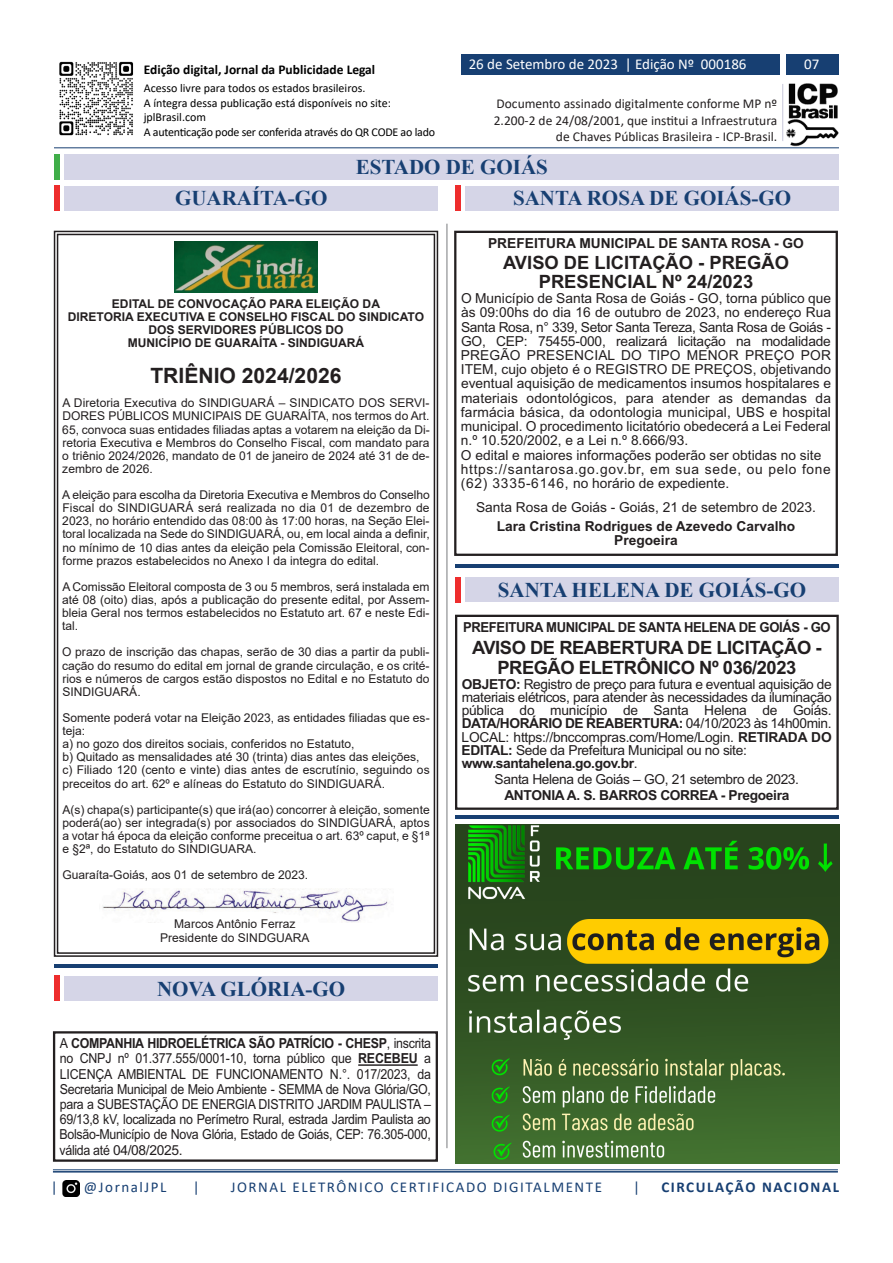
<style>
.page{position:relative;width:893px;height:1263px;background:#fff}
.page>*{position:absolute;margin:0;border:0;box-sizing:border-box;transform-origin:0 0}
.t1{font:700 21.15px "Arial";color:#231f20}
.t2{font:700 21px "Times New Roman";color:#173f72}
.t3{font:700 18.3px/20.7px "Arial";letter-spacing:-.025em;color:#231f20;text-align:center}
.t4{font:700 18.3px/19.5px "Arial";color:#231f20;text-align:center}
.t5{font:15px "Calibri";letter-spacing:.105em;color:#173f72}
.t6{font:15px "Calibri";color:#fff}
.t7{font:700 15px "Calibri";letter-spacing:.105em;color:#173f72}
.t8{font:13.8px/14.2px "Arial";color:#231f20}
.t9{font:13.8px/15.1px "Arial";color:#231f20;text-align:justify;scale:.9 1}
.t10{font:13.8px/13.4px "Arial";letter-spacing:-.025em;color:#231f20}
.t11{font:700 13.8px/14.2px "Arial";color:#231f20;text-align:center}
.t12{font:700 13.8px "Arial";letter-spacing:-.025em;color:#231f20;scale:.95 1}
.t13{font:700 13.8px "Arial";letter-spacing:-.025em;color:#231f20}
.t14{font:13.5px/16.2px "Calibri";color:#231f20;text-align:right}
.t15{font:700 13.5px "Calibri";color:#000}
.t16{font:12px/13px "Arial";color:#231f20;text-align:justify}
.t17{font:12px/14.4px "Calibri";color:#000}
.t18{font:700 12px/13px "Arial";color:#231f20;text-align:center}
.s1{font-weight:700}
</style>
<div class="page">
<img style="left:455px;top:824px;width:385px;height:339px">
<div style="left:454px;top:231px;width:384px;height:325px;border:2px solid #231f20"></div>
<img style="left:59px;top:61px;width:75px;height:75px">
<img style="left:783px;top:83px;width:56px;height:64px">
<hr style="left:782px;top:84px;width:1px;height:57px;background:#c7c7d9">
<div style="left:786px;top:54px;width:53px;height:21px;background:#173f72"></div>
<div style="left:461px;top:54px;width:319px;height:21px;background:#173f72"></div>
<hr style="left:54px;top:147px;width:785px;height:1px;background:#173f72">
<hr style="left:53px;top:1169px;width:785px;height:1px;background:#173f72">
<hr style="left:53px;top:1171px;width:785px;height:1px;background:#173f72">
<img style="left:62px;top:1180px;width:18px;height:16px">
<div style="left:54px;top:154px;width:6px;height:26px;background:#40ae49"></div>
<div style="left:65px;top:154px;width:774px;height:26px;background:#d5d5e7"></div>
<hr style="left:446px;top:224px;width:1px;height:924px;background:#787a7d">
<div style="left:65px;top:186px;width:373px;height:25px;background:#d5d5e7"></div>
<div style="left:465px;top:186px;width:374px;height:25px;background:#d5d5e7"></div>
<div style="left:465px;top:577px;width:374px;height:25px;background:#d5d5e7"></div>
<div style="left:64px;top:976px;width:374px;height:25px;background:#d5d5e7"></div>
<div style="left:54px;top:185px;width:6px;height:26px;background:#ee2d2d"></div>
<div style="left:455px;top:185px;width:6px;height:26px;background:#ee2d2d"></div>
<div style="left:455px;top:577px;width:6px;height:25px;background:#ee2d2d"></div>
<div style="left:54px;top:976px;width:6px;height:25px;background:#ee2d2d"></div>
<hr style="left:455px;top:564px;width:384px;height:4px;background:#173f72">
<hr style="left:54px;top:964px;width:384px;height:3px;background:#173f72">
<hr style="left:455px;top:815px;width:384px;height:4px;background:#173f72">
<div style="left:54px;top:231px;width:384px;height:726px;border:2px solid #231f20"></div>
<div style="left:57px;top:234px;width:378px;height:720px;border:2px solid #231f20"></div>
<img style="left:102px;top:889px;width:286px;height:34px">
<img style="left:175px;top:241px;width:142px;height:51px">
<div style="left:455px;top:615px;width:384px;height:195px;border:2px solid #231f20"></div>
<div style="left:53px;top:1031px;width:385px;height:131px;border:2px solid #231f20"></div>
<hr style="left:358px;top:1064px;width:60px;height:2px;background:#231f20">
<p class="t15" style="left:144px;top:60px;width:233px">Edição digital, Jornal da Publicidade Legal</p>
<p class="t17" style="left:144px;top:81px;width:293px">Acesso livre para todos os estados brasileiros.<br>A íntegra dessa publicação está disponíveis no site: jplBrasil.com<br>A autenticação pode ser conferida através do QR CODE ao lado</p>
<p class="t6" style="left:469px;top:54px;width:279px">26 de Setembro de 2023 | Edição Nº 000186</p>
<p class="t6" style="left:804px;top:54px;width:17px">07</p>
<p class="t14" style="left:494px;top:95px;width:285px">Documento assinado digitalmente conforme MP nº<br>2.200-2 de 24/08/2001, que institui a Infraestrutura de Chaves Públicas Brasileira - ICP-Brasil.</p>
<h2 class="t2" style="left:356px;top:152px;width:194px">ESTADO DE GOIÁS</h2>
<h2 class="t2" style="left:175px;top:183px;width:154px">GUARAÍTA-GO</h2>
<h2 class="t2" style="left:513px;top:183px;width:279px">SANTA ROSA DE GOIÁS-GO</h2>
<p class="t18" style="left:68px;top:297px;width:358px">EDITAL DE CONVOCAÇÃO PARA ELEIÇÃO DA<br>DIRETORIA EXECUTIVA E CONSELHO FISCAL DO SINDICATO DOS SERVIDORES PÚBLICOS DO<br>MUNICÍPIO DE GUARAÍTA - SINDIGUARÁ</p>
<h1 class="t1" style="left:150px;top:360px;width:193px">TRIÊNIO 2024/2026</h1>
<p class="t16" style="left:62px;top:397px;width:369px">A Diretoria Executiva do SINDIGUARÁ – SINDICATO DOS SERVI-DORES PÚBLICOS MUNICIPAIS DE GUARAÍTA, nos termos do Art.<br>65, convoca suas entidades filiadas aptas a votarem na eleição da Di&shy;retoria Executiva e Membros do Conselho Fiscal, com mandato para o triênio 2024/2026, mandato de 01 de janeiro de 2024 até 31 de de&shy;zembro de 2026.</p>
<p class="t16" style="left:62px;top:488px;width:369px">A eleição para escolha da Diretoria Executiva e Membros do Conselho Fiscal do SINDIGUARÁ será realizada no dia 01 de dezembro de 2023, no horário entendido das 08:00 às 17:00 horas, na Seção Elei&shy;toral localizada na Sede do SINDIGUARÁ, ou, em local ainda a definir, no mínimo de 10 dias antes da eleição pela Comissão Eleitoral, con&shy;forme prazos estabelecidos no Anexo I da integra do edital.</p>
<p class="t16" style="left:62px;top:580px;width:369px">A Comissão Eleitoral composta de 3 ou 5 membros, será instalada em até 08 (oito) dias, após a publicação do presente edital, por Assem&shy;bleia Geral nos termos estabelecidos no Estatuto art. 67 e neste Edi&shy;tal.</p>
<p class="t16" style="left:62px;top:646px;width:369px">O prazo de inscrição das chapas, serão de 30 dias a partir da publi&shy;cação do resumo do edital em jornal de grande circulação, e os crité&shy;rios e números de cargos estão dispostos no Edital e no Estatuto do SINDIGUARÁ.</p>
<p class="t16" style="left:62px;top:711px;width:369px;text-align:left">Somente poderá votar na Eleição 2023, as entidades filiadas que es&shy;teja:<br>a) no gozo dos direitos sociais, conferidos no Estatuto,<br>b) Quitado as mensalidades até 30 (trinta) dias antes das eleições, c) Filiado 120 (cento e vinte) dias antes de escrutínio, seguindo os preceitos do art. 62º e alíneas do Estatuto do SINDIGUARÁ.</p>
<p class="t16" style="left:62px;top:803px;width:369px">A(s) chapa(s) participante(s) que irá(ao) concorrer à eleição, somente poderá(ao) ser integrada(s) por associados do SINDIGUARÁ, aptos a votar há época da eleição conforme preceitua o art. 63º caput, e §1ª e §2ª, do Estatuto do SINDIGUARA.</p>
<p class="t16" style="left:62px;top:868px;width:247px">Guaraíta-Goiás, aos 01 de setembro de 2023.</p>
<p class="t16" style="left:160px;top:917px;width:151px;line-height:13.5px;text-align:center">Marcos Antônio Ferraz<br>Presidente do SINDGUARA</p>
<h2 class="t2" style="left:157px;top:973px;width:190px">NOVA GLÓRIA-GO</h2>
<p class="t9" style="left:60px;top:1036px;width:414px">A <span class="s1">COMPANHIA HIDROELÉTRICA SÃO PATRÍCIO - CHESP</span>, inscrita no CNPJ nº 01.377.555/0001-10, torna público que <span class="s1">RECEBEU</span> a LICENÇA AMBIENTAL DE FUNCIONAMENTO N.°. 017/2023, da Secretaria Municipal de Meio Ambiente - SEMMA de Nova Glória/GO, para a SUBESTAÇÃO DE ENERGIA DISTRITO JARDIM PAULISTA – 69/13,8 kV, localizada no Perímetro Rural, estrada Jardim Paulista ao Bolsão-Município de Nova Glória, Estado de Goiás, CEP: 76.305-000, válida até 04/08/2025.</p>
<p class="t11" style="left:488px;top:236px;width:317px">PREFEITURA MUNICIPAL DE SANTA ROSA - GO</p>
<h3 class="t4" style="left:503px;top:253px;width:287px">AVISO DE LICITAÇÃO - PREGÃO<br>PRESENCIAL Nº 24/2023</h3>
<p class="t8" style="left:461px;top:291px;width:372px">O Município de Santa Rosa de Goiás - GO, torna público que às 09:00hs do dia 16 de outubro de 2023, no endereço Rua Santa Rosa, n° 339, Setor Santa Tereza, Santa Rosa de Goiás - GO, CEP: 75455-000, realizará licitação na modalidade PREGÃO PRESENCIAL DO TIPO MENOR PREÇO POR ITEM, cujo objeto é o REGISTRO DE PREÇOS, objetivando eventual aquisição de medicamentos insumos hospitalares e materiais odontológicos, para atender as demandas da farmácia básica, da odontologia municipal, UBS e hospital municipal. O procedimento licitatório obedecerá a Lei Federal n.º 10.520/2002, e a Lei n.º 8.666/93.<br>O edital e maiores informações poderão ser obtidas no site https://santarosa.go.gov.br, em sua sede, ou pelo fone (62) 3335-6146, no horário de expediente.</p>
<p class="t8" style="left:476px;top:500px;width:341px">Santa Rosa de Goiás - Goiás, 21 de setembro de 2023.</p>
<p class="t11" style="left:497px;top:519px;width:300px">Lara Cristina Rodrigues de Azevedo Carvalho<br>Pregoeira</p>
<h2 class="t2" style="left:498px;top:574px;width:310px">SANTA HELENA DE GOIÁS-GO</h2>
<p class="t12" style="left:463px;top:617px;width:388px">PREFEITURA MUNICIPAL DE SANTA HELENA DE GOIÁS - GO</p>
<h3 class="t3" style="left:472px;top:637px;width:351px">AVISO DE REABERTURA DE LICITAÇÃO -<br>PREGÃO ELETRÔNICO Nº 036/2023</h3>
<p class="t10" style="left:462px;top:677px;width:372px"><span class="s1">OBJETO:</span> Registro de preço para futura e eventual aquisição de materiais elétricos, para atender às necessidades da iluminação pública do município de Santa Helena de Goiás.<br><span class="s1">DATA/HORÁRIO DE REABERTURA:</span> 04/10/2023 às 14h00min.<br>LOCAL: https://bnccompras.com/Home/Login. <span class="s1">RETIRADA DO EDITAL:</span> Sede da Prefeitura Municipal ou no site: <span class="s1">www.santahelena.go.gov.br</span>.</p>
<p class="t10" style="left:495px;top:772px;width:306px">Santa Helena de Goiás – GO, 21 setembro de 2023.</p>
<p class="t13" style="left:504px;top:785px;width:286px">ANTONIA A. S. BARROS CORREA - Pregoeira</p>
<p class="t5" style="left:51px;top:1177px;width:8px">|</p>
<p class="t5" style="left:84px;top:1177px;width:84px">@JornalJPL</p>
<p class="t5" style="left:193px;top:1177px;width:8px">|</p>
<p class="t5" style="left:231px;top:1177px;width:373px">JORNAL ELETRÔNICO CERTIFICADO DIGITALMENTE</p>
<p class="t5" style="left:633px;top:1177px;width:8px">|</p>
<p class="t7" style="left:661px;top:1177px;width:179px">CIRCULAÇÃO NACIONAL</p>
</div>
